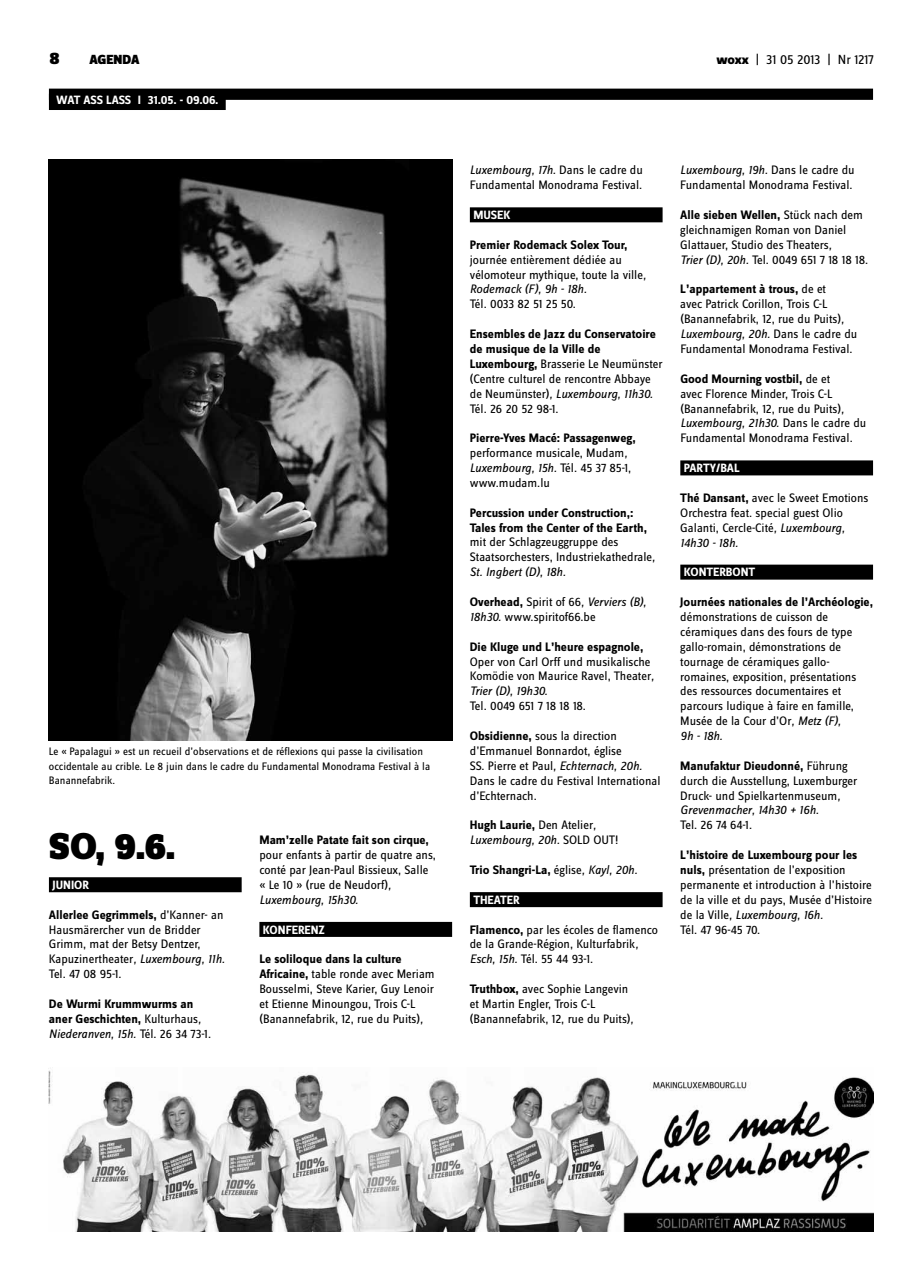
<style>
.page{position:relative;width:922px;height:1276px;background:#fff}
.page>*{position:absolute;margin:0;border:0;box-sizing:border-box;transform-origin:0 0}
.t1{font:900 38.75px "Zine Slab Dis";color:#000}
.t2{font:900 17.5px "Zine Sans Dis";color:#000}
.t3{font:13.75px "Zine Sans Dis";letter-spacing:-.01em;color:#000}
.t4{font:900 13.75px "Zine Sans Dis";color:#000}
.t5{font:12.75px/14.9px "Zine Sans Dis";color:#000}
.t6{font:700 12.75px/14.9px "Zine Sans Dis";color:#000}
.t7{font:12.75px "Zine Sans Dis";letter-spacing:-.02em;color:#000}
.t8{font:700 12.5px "Zine Sans Dis";color:#fff}
.t9{font:11.25px/14.9px "Zine Sans Dis";color:#000}
.s1{font-weight:800}
.s2{font-weight:700}
.s3{font-style:italic}
.s4{font-weight:400}
.s5{font-weight:400;font-style:italic}
</style>
<div class="page">
<div style="left:680px;top:460px;width:192px;height:15px;background:#000"></div>
<div style="left:680px;top:564px;width:192px;height:15px;background:#000"></div>
<div style="left:49px;top:89px;width:823px;height:11px;background:#000"></div>
<div style="left:49px;top:94px;width:177px;height:16px;background:#000"></div>
<div style="left:49px;top:877px;width:192px;height:15px;background:#000"></div>
<div style="left:259px;top:922px;width:193px;height:15px;background:#000"></div>
<div style="left:469px;top:207px;width:193px;height:15px;background:#000"></div>
<div style="left:469px;top:892px;width:193px;height:15px;background:#000"></div>
<img style="left:49px;top:159px;width:403px;height:581px">
<img style="left:49px;top:1070px;width:823px;height:161px">
<h2 class="t2" style="left:50px;top:49px;width:12px">8</h2>
<p class="t4" style="left:89px;top:53px;width:52px">AGENDA</p>
<p class="t3" style="left:716px;top:53px;width:159px"><span class="s1">woxx</span> | 31 05 2013 | Nr 1217</p>
<p class="t8" style="left:56px;top:93px;width:164px">WAT ASS LASS I 31.05. - 09.06.</p>
<p class="t9" style="left:49px;top:744px;width:383px">Le « Papalagui » est un recueil d’observations et de réflexions qui passe la civilisation occidentale au crible. Le 8 juin dans le cadre du Fundamental Monodrama Festival à la<br>Banannefabrik.</p>
<h1 class="t1" style="left:49px;top:826px;width:128px">So, 9.6.</h1>
<p class="t8" style="left:52px;top:878px;width:36px">junior</p>
<p class="t5" style="left:49px;top:908px;width:177px"><span class="s2">Allerlee Gegrimmels,</span> d’Kanner- an<br>Hausmärercher vun de Bridder<br>Grimm, mat der Betsy Dentzer,<br>Kapuzinertheater<span class="s3">, Luxembourg, 11h.<br></span>Tel. 47 08 95-1.</p>
<p class="t6" style="left:49px;top:997px;width:164px">De Wurmi Krummwurms an aner Geschichten, <span class="s4">Kulturhaus</span><span class="s5">,<br>Niederanven, 15h.</span> <span class="s4">Tél. 26 34 73-1.</span></p>
<p class="t6" style="left:259px;top:833px;width:171px">Mam’zelle Patate fait son cirque,</p>
<p class="t5" style="left:259px;top:848px;width:178px">pour enfants à partir de quatre ans, conté par Jean-Paul Bissieux, Salle « Le 10 » (rue de Neudorf)<span class="s3">,<br>Luxembourg, 15h30.</span></p>
<p class="t8" style="left:263px;top:923px;width:64px">konferenz</p>
<p class="t5" style="left:259px;top:952px;width:177px"><span class="s2">Le soliloque dans la culture Africaine,</span> table ronde avec Meriam Bousselmi, Steve Karier, Guy Lenoir et Etienne Minoungou, Trois C-L (Banannefabrik, 12, rue du Puits)<span class="s3">,</span></p>
<p class="t5" style="left:469px;top:163px;width:174px"><span class="s3">Luxembourg, 17h.</span> Dans le cadre du<br>Fundamental Monodrama Festival.</p>
<p class="t8" style="left:473px;top:208px;width:39px">musek</p>
<p class="t6" style="left:469px;top:238px;width:159px">Premier Rodemack Solex Tour,</p>
<p class="t5" style="left:469px;top:253px;width:178px">journée entièrement dédiée au vélomoteur mythique, toute la ville<span class="s3">,<br>Rodemack (F), 9h - 18h.</span></p>
<p class="t5" style="left:470px;top:297px;width:108px">Tél. 0033 82 51 25 50.</p>
<p class="t5" style="left:470px;top:327px;width:194px"><span class="s2">Ensembles de Jazz du Conservatoire de musique de la Ville de<br>Luxembourg,</span> Brasserie Le Neumünster (Centre culturel de rencontre Abbaye de Neumünster)<span class="s3">, Luxembourg, 11h30.<br></span>Tél. 26 20 52 98-1.</p>
<p class="t5" style="left:470px;top:431px;width:167px"><span class="s2">Pierre-Yves Macé: Passagenweg, </span>performance musicale, Mudam<span class="s3">,<br>Luxembourg, 15h.</span> Tél. 45 37 85-1, www.mudam.lu</p>
<p class="t6" style="left:470px;top:506px;width:179px">Percussion under Construction,:<br>Tales from the Center of the Earth,</p>
<p class="t5" style="left:470px;top:535px;width:187px">mit der Schlagzeuggruppe des<br>Staatsorchesters, Industriekathedrale<span class="s3">,<br>St. Ingbert (D), 18h.</span></p>
<p class="t5" style="left:470px;top:595px;width:178px"><span class="s2">Overhead,</span> Spirit of 66<span class="s3">, Verviers (B),<br>18h30.</span> www.spiritof66.be</p>
<p class="t6" style="left:470px;top:640px;width:175px">Die Kluge und L’heure espagnole,</p>
<p class="t5" style="left:470px;top:654px;width:186px">Oper von Carl Orff und musikalische<br>Komödie von Maurice Ravel, Theater<span class="s3">,<br>Trier (D), 19h30.</span></p>
<p class="t7" style="left:470px;top:699px;width:117px">Tel. 0049 651 7 18 18 18.</p>
<p class="t5" style="left:470px;top:729px;width:192px"><span class="s2">Obsidienne,</span> sous la direction d’Emmanuel Bonnardot, église<br>SS. Pierre et Paul<span class="s3">, Echternach, 20h.<br></span>Dans le cadre du Festival International d’Echternach.</p>
<p class="t5" style="left:470px;top:818px;width:150px"><span class="s2">Hugh Laurie,</span> Den Atelier<span class="s3">,<br>Luxembourg, 20h.</span> SOLD OUT!</p>
<p class="t6" style="left:470px;top:863px;width:169px">Trio Shangri-La, <span class="s4">église</span><span class="s5">, Kayl, 20h.</span></p>
<p class="t8" style="left:473px;top:893px;width:46px">th eater</p>
<p class="t5" style="left:469px;top:922px;width:190px"><span class="s2">Flamenco,</span> par les écoles de flamenco de la Grande-Région, Kulturfabrik<span class="s3">,<br>Esch, 15h.</span> Tél. 55 44 93-1.</p>
<p class="t5" style="left:469px;top:982px;width:165px"><span class="s2">Truthbox,</span> avec Sophie Langevin et Martin Engler, Trois C-L (Banannefabrik, 12, rue du Puits)<span class="s3">,</span></p>
<p class="t5" style="left:680px;top:163px;width:176px"><span class="s3">Luxembourg, 19h.</span> Dans le cadre du<br>Fundamental Monodrama Festival.</p>
<p class="t5" style="left:680px;top:208px;width:189px"><span class="s2">Alle sieben Wellen,</span> Stück nach dem gleichnamigen Roman von Daniel Glattauer, Studio des Theaters<span class="s3">,<br>Trier (D), 20h.</span> Tel. 0049 651 7 18 18 18.</p>
<p class="t5" style="left:680px;top:282px;width:178px"><span class="s2">L’appartement à trous,</span> de et<br>avec Patrick Corillon, Trois C-L (Banannefabrik, 12, rue du Puits)<span class="s3">,<br>Luxembourg, 20h.</span> Dans le cadre du<br>Fundamental Monodrama Festival.</p>
<p class="t5" style="left:680px;top:372px;width:187px"><span class="s2">Good Mourning vostbil,</span> de et<br>avec Florence Minder, Trois C-L (Banannefabrik, 12, rue du Puits)<span class="s3">, Luxembourg, 21h30.</span> Dans le cadre du Fundamental Monodrama Festival.</p>
<p class="t8" style="left:683px;top:461px;width:44px">pa rty/bal</p>
<p class="t5" style="left:680px;top:491px;width:189px"><span class="s2">Thé Dansant,</span> avec le Sweet Emotions<br>Orchestra feat. special guest Olio<br>Galanti, Cercle-Cité<span class="s3">, Luxembourg,<br>14h30 - 18h.</span></p>
<p class="t8" style="left:683px;top:565px;width:70px">konterbont</p>
<p class="t6" style="left:680px;top:595px;width:194px">Journées nationales de l’Archéologie,</p>
<p class="t5" style="left:680px;top:610px;width:177px">démonstrations de cuisson de céramiques dans des fours de type gallo-romain, démonstrations de tournage de céramiques gallo&shy;romaines, exposition, présentations des ressources documentaires et parcours ludique à faire en famille,<br>Musée de la Cour d’Or<span class="s3">, Metz (F),<br>9h - 18h.</span></p>
<p class="t5" style="left:680px;top:759px;width:179px"><span class="s2">Manufaktur Dieudonné,</span> Führung durch die Ausstellung, Luxemburger<br>Druck- und Spielkartenmuseum<span class="s3">,<br>Grevenmacher, 14h30 + 16h.</span></p>
<p class="t5" style="left:680px;top:818px;width:73px">Tel. 26 74 64-1.</p>
<p class="t5" style="left:680px;top:848px;width:193px"><span class="s2">L’histoire de Luxembourg pour les nuls,</span> présentation de l’exposition permanente et introduction à l’histoire de la ville et du pays, Musée d’Histoire de la Ville<span class="s3">, Luxembourg, 16h.<br></span>Tél. 47 96-45 70.</p>
</div>
